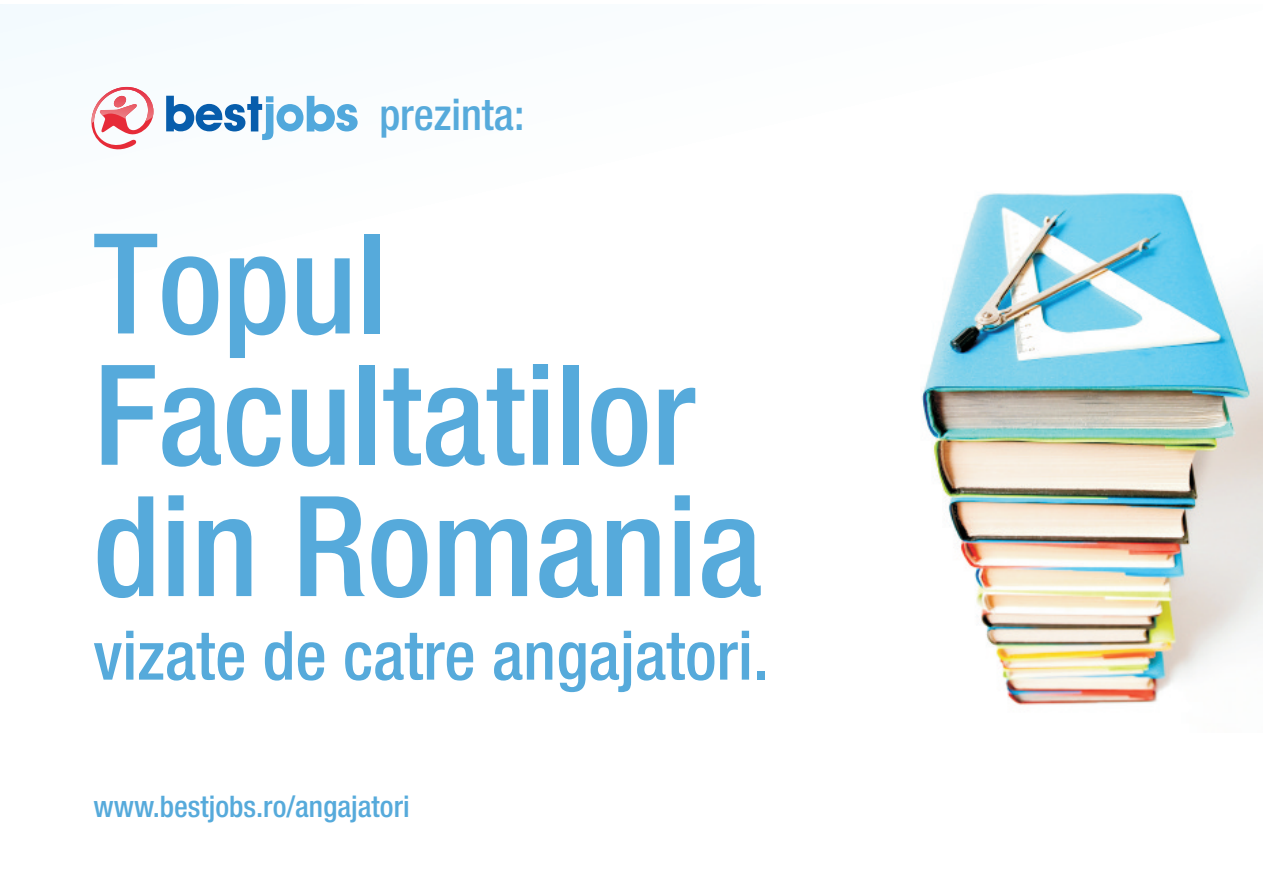
<style>
.page{position:relative;width:1263px;height:893px;background:#fff}
.page>*{position:absolute;margin:0;border:0;box-sizing:border-box;transform-origin:0 0}
.t1{font:500 condensed 139.5px/131.2px "Helvetica Neue LT Com";color:#56aadb}
.t2{font:500 condensed 67.8px "Helvetica Neue LT Com";color:#56aadb}
.t3{font:500 condensed 43.35px "Helvetica Neue LT Com";color:#56aadb}
.t4{font:500 condensed 29.7px "Helvetica Neue LT Com";color:#56aadb}
</style>
<div class="page">
<svg style="left:91px;top:86px;width:60px;height:64px"></svg>
<img style="left:91px;top:87px;width:62px;height:36px">
<svg style="left:166px;top:96px;width:192px;height:44px"></svg>
<img style="left:921px;top:193px;width:342px;height:513px">
<p class="t3" style="left:379px;top:99px;width:147px">prezinta:</p>
<p class="t1" style="left:93px;top:238px;width:670px">Topul<br>Facultatilor din Romania</p>
<p class="t2" style="left:93px;top:631px;width:677px">vizate de catre angajatori.</p>
<p class="t4" style="left:93px;top:795px;width:318px">www.bestjobs.ro/angajatori</p>
</div>
